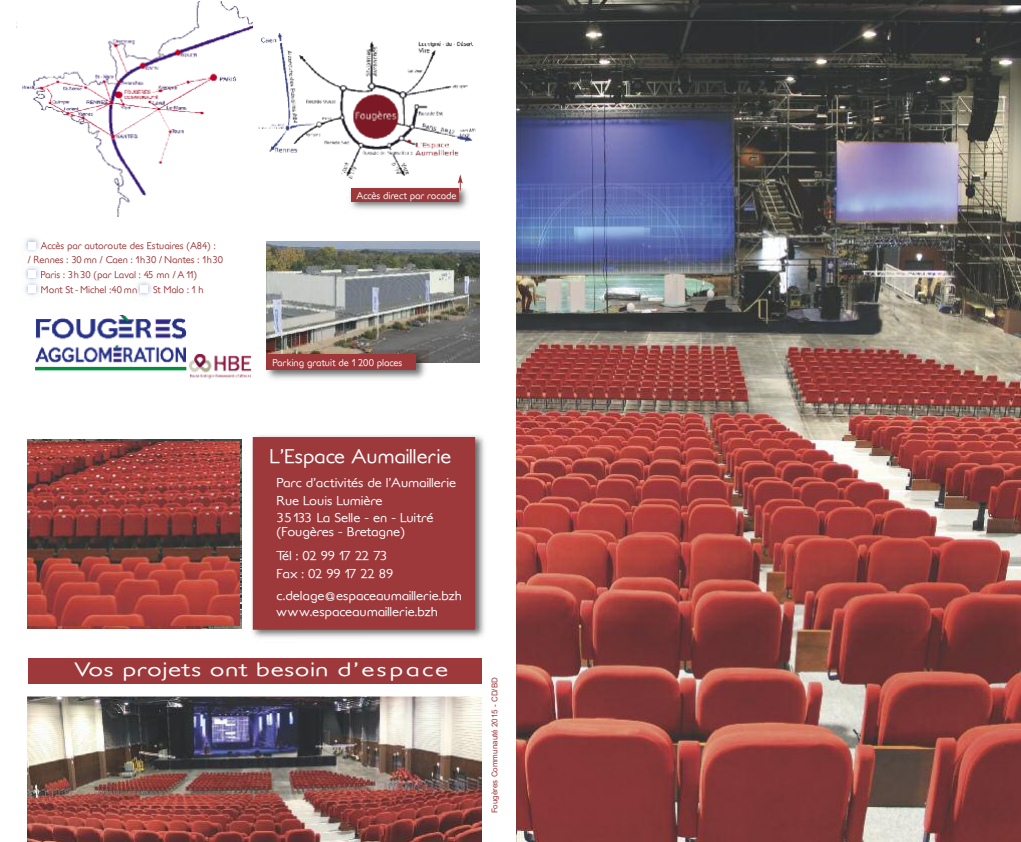
<style>
.page{position:relative;width:1021px;height:842px;background:#fff}
.page>*{position:absolute;margin:0;border:0;box-sizing:border-box;transform-origin:0 0}
.t1{font:20px "Soft Elegance";color:#fff;scale:1.07 1}
.t2{font:19.5px "Soft Elegance";letter-spacing:.025em;color:#fff;scale:1.33 1}
.t3{font:13px/17.6px "Soft Elegance";color:#fff;scale:1.07 1}
.t4{font:10px/13.6px "Soft Elegance";color:#9d383b;text-align:center}
.t5{font:10px "Soft Elegance";color:#fff}
.t6{font:8px "Arial";color:#9d383b}
</style>
<div class="page">
<img style="left:28px;top:696px;width:453px;height:146px">
<img style="left:28px;top:439px;width:213px;height:189px">
<img style="left:258px;top:33px;width:218px;height:151px">
<img style="left:22px;top:2px;width:231px;height:214px">
<img style="left:35px;top:315px;width:151px;height:56px">
<img style="left:189px;top:355px;width:62px;height:24px">
<img style="left:267px;top:242px;width:212px;height:120px">
<img style="left:266px;top:362px;width:162px;height:17px">
<svg style="left:266px;top:350px;width:1px;height:12px"></svg>
<img style="left:267px;top:350px;width:161px;height:12px">
<div style="left:267px;top:355px;width:149px;height:15px;background:#9d383b"></div>
<img style="left:350px;top:188px;width:118px;height:21px">
<div style="left:351px;top:188px;width:107px;height:14px;background:#9d383b"></div>
<img style="left:25px;top:238px;width:14px;height:14px">
<svg style="left:28px;top:244px;width:14px;height:13px"></svg>
<div style="left:28px;top:242px;width:7px;height:7px;background:#fff"></div>
<img style="left:21px;top:265px;width:21px;height:31px">
<div style="left:28px;top:271px;width:7px;height:7px;background:#fff"></div>
<div style="left:28px;top:286px;width:7px;height:7px;background:#fff"></div>
<img style="left:133px;top:282px;width:22px;height:15px">
<svg style="left:133px;top:288px;width:4px;height:5px"></svg>
<svg style="left:153px;top:286px;width:2px;height:7px"></svg>
<div style="left:140px;top:286px;width:8px;height:7px;background:#fff"></div>
<svg style="left:458px;top:174px;width:5px;height:17px"></svg>
<div style="left:28px;top:658px;width:453px;height:26px;background:#9d383b"></div>
<img style="left:252px;top:435px;width:233px;height:201px">
<img style="left:252px;top:611px;width:229px;height:27px">
<div style="left:253px;top:437px;width:222px;height:193px;background:#9d383b"></div>
<img style="left:28px;top:441px;width:211px;height:184px">
<img style="left:516px;top:0;width:504px;height:842px">
<p class="t4" style="left:28px;top:239px;width:197px">Accès par autoroute des Estuaires (A84) :<br>/ Rennes : 30 mn / Caen : 1h30 / Nantes : 1h30</p>
<p class="t4" style="left:40px;top:267px;width:158px;line-height:15.2px;text-align:left">Paris : 3h30 (par Laval : 45 mn / A 11)<br>Mont St - Michel :40 mn</p>
<p class="t4" style="left:153px;top:283px;width:52px">St Malo : 1 h</p>
<p class="t5" style="left:356px;top:189px;width:101px">Accès direct par rocade</p>
<p class="t5" style="left:272px;top:357px;width:131px">Parking gratuit de 1 200 places</p>
<h1 class="t1" style="left:270px;top:444px;width:171px">L’Espace Aumaillerie</h1>
<p class="t3" style="left:276px;top:474px;width:169px">Parc d’activités de l’Aumaillerie<br>Rue Louis Lumière<br>35133 La Selle - en - Luitré</p>
<p class="t3" style="left:276px;top:519px;width:122px;line-height:24.2px">(Fougères - Bretagne)<br>Tél : 02 99 17 22 73</p>
<p class="t3" style="left:276px;top:562px;width:175px;line-height:22.2px">Fax : 02 99 17 22 89 c.delage@espaceaumaillerie.bzh</p>
<p class="t3" style="left:276px;top:603px;width:152px">www.espaceaumaillerie.bzh</p>
<h2 class="t2" style="left:74px;top:658px;width:282px">Vos projets ont besoin d’espace</h2>
<p class="t6" style="left:490px;top:813px;width:138px;rotate:-90deg">Fougères Communauté 2015 - CD/BD</p>
</div>
